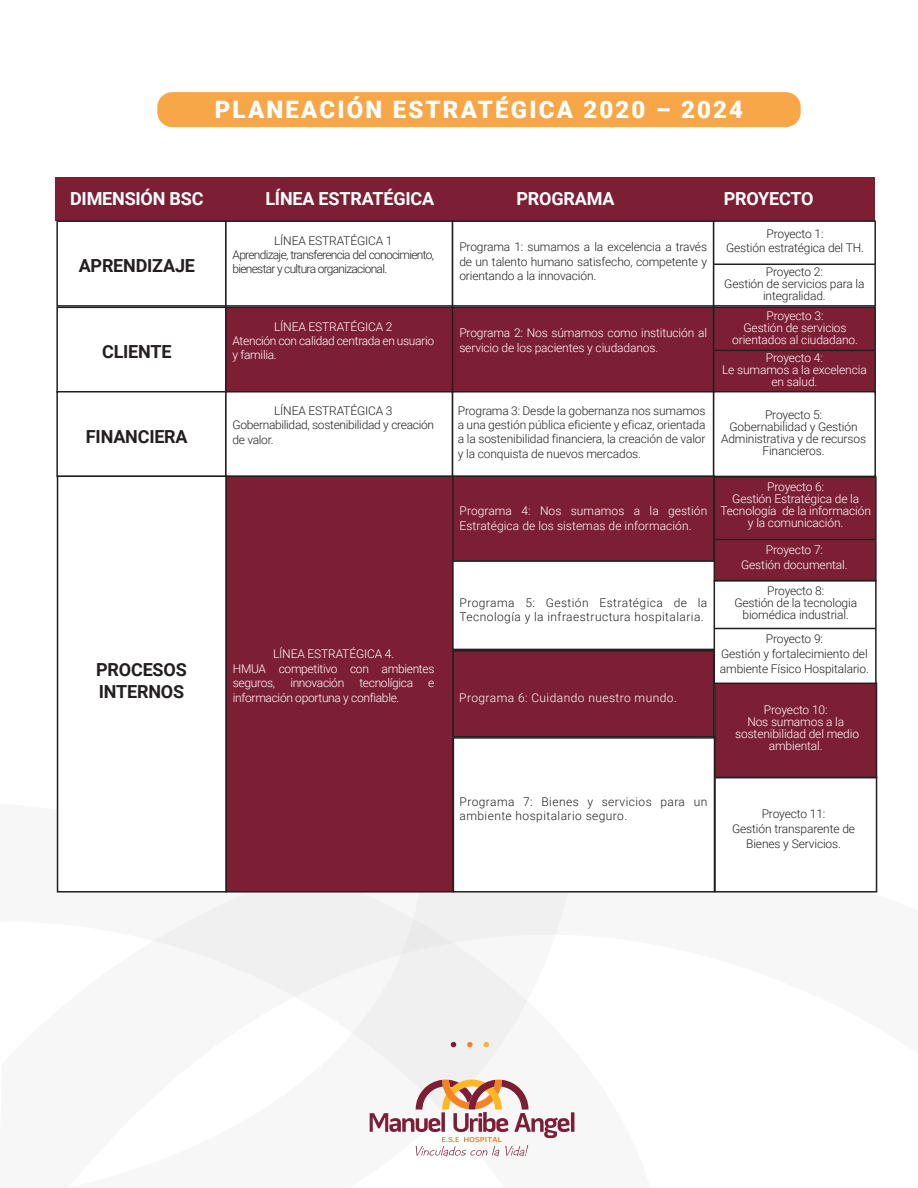
<style>
.page{position:relative;width:918px;height:1188px;background:#fff}
.page>*{position:absolute;margin:0;border:0;box-sizing:border-box;transform-origin:0 0}
.t1{font:900 24px "Roboto";letter-spacing:.09em;color:#fff}
.t2{font:700 18px "Roboto";letter-spacing:-.01em;color:#fff}
.t3{font:700 18px/21.6px "Roboto";letter-spacing:-.01em;color:#231f20}
.t4{font:300 12px/14.4px "Roboto";letter-spacing:-.01em;color:#231f20;text-align:center}
.t5{font:300 12px/12px "Roboto";letter-spacing:-.01em;color:#fff;text-align:center}
.t6{font:300 12px/14.4px "Roboto";letter-spacing:.035em;color:#231f20}
.t7{font:300 12px/14.4px "Roboto";letter-spacing:-.06em;color:#231f20}
.t8{font:300 12px "Roboto";letter-spacing:.035em;color:#fff}
</style>
<div class="page">
<svg style="left:67px;top:893px;width:508px;height:295px"></svg>
<svg style="left:370px;top:1080px;width:204px;height:76px"></svg>
<svg style="left:451px;top:1042px;width:5px;height:5px"></svg>
<svg style="left:467px;top:1042px;width:6px;height:5px"></svg>
<svg style="left:484px;top:1042px;width:5px;height:5px"></svg>
<div style="left:714px;top:777px;width:163px;height:116px;border:2px solid #231f20"></div>
<div style="left:453px;top:651px;width:261px;height:98px;background:#7d1f34"></div>
<div style="left:452px;top:650px;width:263px;height:100px;border:2px solid #231f20"></div>
<div style="left:453px;top:737px;width:261px;height:155px;background:#fff"></div>
<div style="left:453px;top:736px;width:262px;height:157px;border:2px solid #231f20"></div>
<div style="left:157px;top:92px;width:644px;height:35px;background:#f8a748;border-radius:15px"></div>
<div style="left:56px;top:177px;width:819px;height:44px;background:#7d1f34"></div>
<div style="left:56px;top:220px;width:171px;height:87px;border:2px solid #231f20"></div>
<div style="left:225px;top:220px;width:228px;height:87px;border:2px solid #231f20"></div>
<div style="left:452px;top:220px;width:262px;height:87px;border:2px solid #231f20"></div>
<div style="left:713px;top:220px;width:163px;height:87px;border:2px solid #231f20"></div>
<hr style="left:714px;top:264px;width:161px;height:1px;background:#231f20">
<div style="left:56px;top:307px;width:171px;height:86px;border:2px solid #231f20"></div>
<div style="left:226px;top:307px;width:227px;height:85px;background:#7d1f34"></div>
<div style="left:225px;top:307px;width:228px;height:86px;border:2px solid #231f20"></div>
<div style="left:453px;top:307px;width:261px;height:85px;background:#7d1f34"></div>
<div style="left:452px;top:307px;width:262px;height:86px;border:2px solid #231f20"></div>
<div style="left:714px;top:307px;width:161px;height:85px;background:#7d1f34"></div>
<div style="left:713px;top:307px;width:163px;height:86px;border:2px solid #231f20"></div>
<hr style="left:714px;top:350px;width:161px;height:1px;background:#231f20">
<div style="left:56px;top:391px;width:171px;height:86px;border:2px solid #231f20"></div>
<div style="left:225px;top:391px;width:228px;height:86px;border:2px solid #231f20"></div>
<div style="left:452px;top:391px;width:262px;height:86px;border:2px solid #231f20"></div>
<div style="left:713px;top:391px;width:163px;height:86px;border:2px solid #231f20"></div>
<div style="left:57px;top:476px;width:170px;height:417px;border:2px solid #231f20"></div>
<div style="left:226px;top:476px;width:227px;height:416px;background:#7d1f34"></div>
<div style="left:225px;top:476px;width:229px;height:417px;border:2px solid #231f20"></div>
<div style="left:453px;top:476px;width:261px;height:85px;background:#7d1f34"></div>
<div style="left:452px;top:476px;width:263px;height:86px;border:2px solid #231f20"></div>
<hr style="left:452px;top:560px;width:263px;height:2px;background:#231f20">
<hr style="left:452px;top:649px;width:263px;height:1px;background:#231f20">
<hr style="left:452px;top:737px;width:262px;height:2px;background:#231f20">
<div style="left:714px;top:477px;width:162px;height:103px;background:#7d1f34"></div>
<div style="left:714px;top:476px;width:163px;height:105px;border:2px solid #231f20"></div>
<hr style="left:714px;top:539px;width:162px;height:1px;background:#231f20">
<div style="left:714px;top:580px;width:163px;height:105px;border:2px solid #231f20"></div>
<hr style="left:714px;top:628px;width:162px;height:1px;background:#231f20">
<div style="left:715px;top:683px;width:162px;height:95px;background:#7d1f34"></div>
<div style="left:714px;top:683px;width:163px;height:95px;border:2px solid #231f20"></div>
<hr style="left:714px;top:777px;width:162px;height:1px;background:#231f20">
<h1 class="t1" style="left:215px;top:92px;width:530px">PLANEACIÓN ESTRATÉGICA 2020 – 2024</h1>
<h2 class="t2" style="left:70px;top:186px;width:135px">DIMENSIÓN BSC</h2>
<h2 class="t2" style="left:265px;top:186px;width:170px">LÍNEA ESTRATÉGICA</h2>
<h2 class="t2" style="left:517px;top:186px;width:100px">PROGRAMA</h2>
<h2 class="t2" style="left:724px;top:186px;width:91px">PROYECTO</h2>
<h2 class="t3" style="left:79px;top:254px;width:118px">APRENDIZAJE</h2>
<h2 class="t3" style="left:102px;top:341px;width:71px">CLIENTE</h2>
<h2 class="t3" style="left:86px;top:425px;width:103px">FINANCIERA</h2>
<h2 class="t3" style="left:96px;top:658px;width:92px">PROCESOS<br>INTERNOS</h2>
<p class="t7" style="left:233px;top:233px;width:203px;text-indent:41px">LÍNEA ESTRATÉGICA 1<br>Aprendizaje, transferencia del conocimiento, bienestar y cultura organizacional.</p>
<p class="t4" style="left:459px;top:239px;width:249px;text-align:justify">Programa 1: sumamos a la excelencia a través de un talento humano satisfecho, competente y orientando a la innovación.</p>
<p class="t5" style="left:233px;top:319px;width:203px;line-height:14.4px;text-align:left;text-indent:41px">LÍNEA ESTRATÉGICA 2<br>Atención con calidad centrada en usuario y familia.</p>
<p class="t5" style="left:459px;top:325px;width:249px;line-height:14.4px;text-align:left">Programa 2: Nos súmamos como institución al servicio de los pacientes y ciudadanos.</p>
<p class="t4" style="left:726px;top:226px;width:139px">Proyecto 1:<br>Gestión estratégica del TH.</p>
<p class="t4" style="left:724px;top:265px;width:142px;line-height:12px">Proyecto 2:<br>Gestión de servicios para la integralidad.</p>
<p class="t5" style="left:732px;top:309px;width:127px">Proyecto 3:<br>Gestión de servicios orientados al ciudadano.</p>
<p class="t5" style="left:722px;top:351px;width:146px">Proyecto 4:<br>Le sumamos a la excelencia en salud.</p>
<p class="t4" style="left:233px;top:403px;width:203px;text-align:left;text-indent:41px">LÍNEA ESTRATÉGICA 3<br>Gobernabilidad, sostenibilidad y creación de valor.</p>
<p class="t4" style="left:458px;top:403px;width:249px;text-align:justify">Programa 3: Desde la gobernanza nos sumamos a una gestión pública eficiente y eficaz, orientada a la sostenibilidad financiera, la creación de valor y la conquista de nuevos mercados.</p>
<p class="t4" style="left:721px;top:408px;width:147px;line-height:12px">Proyecto 5:<br>Gobernabilidad y Gestión<br>Administrativa y de recursos<br>Financieros.</p>
<p class="t5" style="left:233px;top:646px;width:203px;line-height:14.4px;text-align:left;text-indent:40px">LÍNEA ESTRATÉGICA 4.<br>HMUA competitivo con ambientes seguros,</p>
<p class="t5" style="left:290px;top:676px;width:55px">innovación</p>
<p class="t5" style="left:359px;top:676px;width:55px">tecnolígica</p>
<p class="t5" style="left:428px;top:676px;width:8px">e</p>
<p class="t5" style="left:233px;top:691px;width:168px">información oportuna y confiable.</p>
<p class="t5" style="left:460px;top:503px;width:249px;line-height:14.4px;text-align:left">Programa 4: Nos sumamos a la gestión<br>Estratégica de los sistemas de información.</p>
<p class="t6" style="left:460px;top:595px;width:249px">Programa 5: Gestión Estratégica de la<br>Tecnología y la infraestructura hospitalaria.</p>
<p class="t8" style="left:459px;top:689px;width:219px">Programa 6: Cuidando nuestro mundo.</p>
<p class="t5" style="left:720px;top:480px;width:152px">Proyecto 6:<br>Gestión Estratégica de la<br>Tecnología de la información y la comunicación.</p>
<p class="t5" style="left:741px;top:542px;width:108px;line-height:15px">Proyecto 7:<br>Gestión documental.</p>
<p class="t4" style="left:734px;top:584px;width:124px;line-height:12px">Proyecto 8:<br>Gestión de la tecnologia biomédica industrial.</p>
<p class="t4" style="left:720px;top:631px;width:151px;line-height:15px">Proyecto 9:<br>Gestión y fortalecimiento del ambiente Físico Hospitalario.</p>
<p class="t5" style="left:735px;top:703px;width:125px">Proyecto 10:<br>Nos sumamos a la sostenibilidad del medio ambiental.</p>
<p class="t6" style="left:460px;top:794px;width:249px">Programa 7: Bienes y servicios para un ambiente hospitalario seguro.</p>
<p class="t4" style="left:732px;top:806px;width:124px;line-height:15px">Proyecto 11:<br>Gestión transparente de<br>Bienes y Servicios.</p>
</div>
